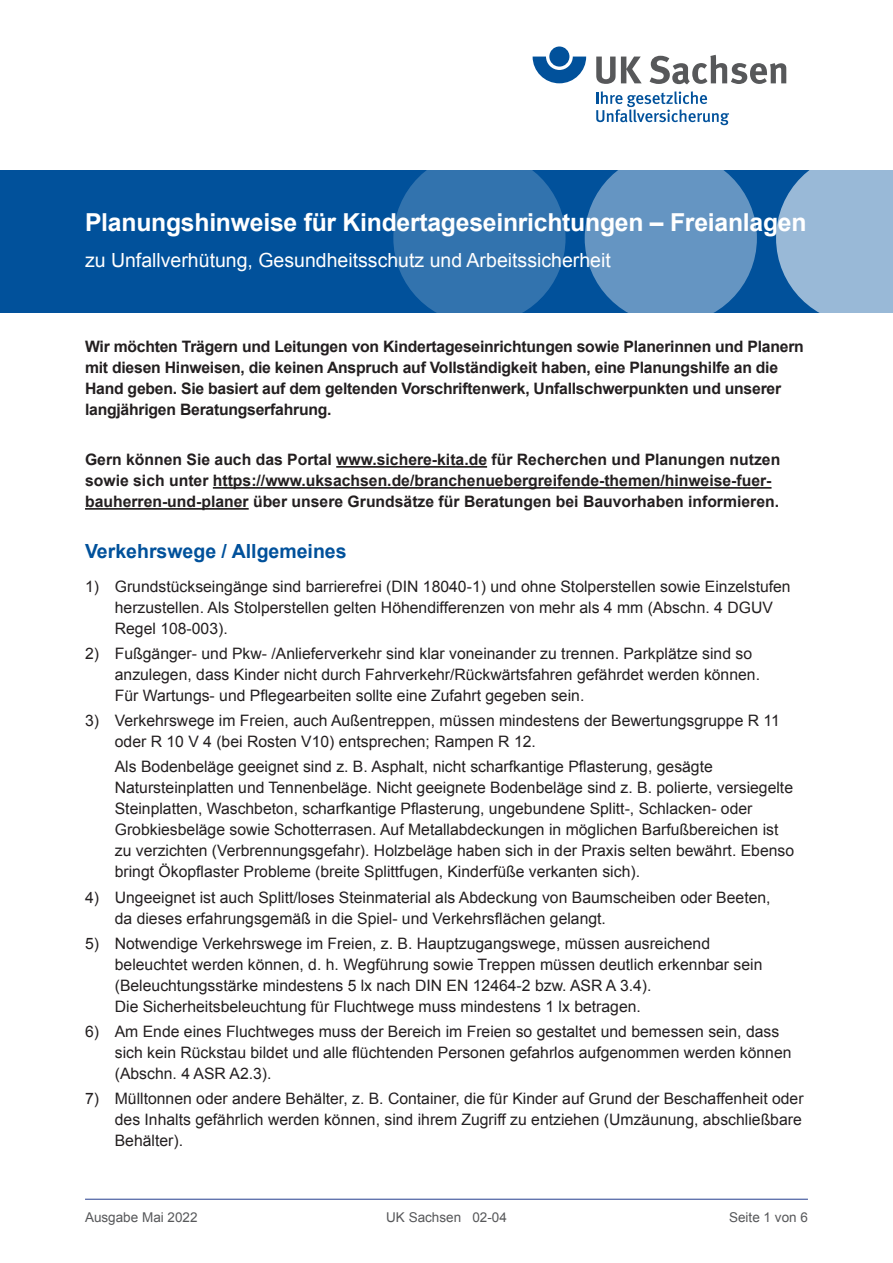
<style>
.page{position:relative;width:893px;height:1263px;background:#fff}
.page>*{position:absolute;margin:0;border:0;box-sizing:border-box;transform-origin:0 0}
.t1{font:700 24.75px "Arial";letter-spacing:-.01em;color:#fff}
.t2{font:19.5px "Arial";color:#fff}
.t3{font:700 19.5px "Arial";color:#01519b}
.t4{font:15.75px/21px "Arial";color:#231f20}
.t5{font:700 15.75px/21px "Arial";letter-spacing:-.015em;color:#231f20}
.t6{font:13.5px "Arial";color:#57585a}
</style>
<div class="page">
<hr style="left:85px;top:1199px;width:723px;height:1px;background:#253f8e">
<div style="left:0;top:170px;width:893px;height:143px;background:#01519b"></div>
<svg style="left:393px;top:152px;width:173px;height:172px;background:#427eb4"></svg>
<svg style="left:585px;top:152px;width:172px;height:172px;background:#719dc6"></svg>
<svg style="left:776px;top:170px;width:117px;height:143px;background:#8aaed1"></svg>
<hr style="left:336px;top:466px;width:151px;height:2px;background:#231f20">
<hr style="left:213px;top:487px;width:558px;height:2px;background:#231f20">
<hr style="left:85px;top:508px;width:164px;height:2px;background:#231f20">
<svg style="left:533px;top:57px;width:53px;height:26px"></svg>
<div style="left:549px;top:47px;width:20px;height:20px;background:#01519b;border-radius:50%"></div>
<svg style="left:596px;top:57px;width:46px;height:27px"></svg>
<svg style="left:650px;top:55px;width:136px;height:29px"></svg>
<svg style="left:596px;top:91px;width:133px;height:34px"></svg>
<h1 class="t1" style="left:85px;top:205px;width:723px">Planungshinweise für Kindertageseinrichtungen – Freianlagen</h1>
<p class="t2" style="left:85px;top:249px;width:527px">zu Unfallverhütung, Gesundheitsschutz und Arbeitssicherheit</p>
<p class="t5" style="left:85px;top:336px;width:720px">Wir möchten Trägern und Leitungen von Kindertageseinrichtungen sowie Planerinnen und Planern mit diesen Hinweisen, die keinen Anspruch auf Vollständigkeit haben, eine Planungshilfe an die Hand geben. Sie basiert auf dem geltenden Vorschriftenwerk, Unfallschwerpunkten und unserer langjährigen Beratungserfahrung.</p>
<p class="t5" style="left:85px;top:450px;width:697px">Gern können Sie auch das Portal www.sichere-kita.de für Recherchen und Planungen nutzen sowie sich unter https://www.uksachsen.de/branchenuebergreifende-themen/hinweise-fuer&shy;bauherren-und-planer über unsere Grundsätze für Beratungen bei Bauvorhaben informieren.</p>
<p class="t3" style="left:85px;top:538px;width:263px">Verkehrswege / Allgemeines</p>
<p class="t4" style="left:115px;top:576px;width:677px;text-indent:-30px">1) Grundstückseingänge sind barrierefrei (DIN 18040-1) und ohne Stolperstellen sowie Einzelstufen herzustellen. Als Stolperstellen gelten Höhendifferenzen von mehr als 4 mm (Abschn. 4 DGUV<br>Regel 108-003).</p>
<p class="t4" style="left:115px;top:643px;width:647px;text-indent:-30px">2) Fußgänger- und Pkw- /Anlieferverkehr sind klar voneinander zu trennen. Parkplätze sind so anzulegen, dass Kinder nicht durch Fahrverkehr/Rückwärtsfahren gefährdet werden können.<br>Für Wartungs- und Pflegearbeiten sollte eine Zufahrt gegeben sein.</p>
<p class="t4" style="left:115px;top:710px;width:667px;text-indent:-30px">3) Verkehrswege im Freien, auch Außentreppen, müssen mindestens der Bewertungsgruppe R 11 oder R 10 V 4 (bei Rosten V10) entsprechen; Rampen R 12.</p>
<p class="t4" style="left:115px;top:756px;width:681px">Als Bodenbeläge geeignet sind z. B. Asphalt, nicht scharfkantige Pflasterung, gesägte Natursteinplatten und Tennenbeläge. Nicht geeignete Bodenbeläge sind z. B. polierte, versiegelte Steinplatten, Waschbeton, scharfkantige Pflasterung, ungebundene Splitt-, Schlacken- oder Grobkiesbeläge sowie Schotterrasen. Auf Metallabdeckungen in möglichen Barfußbereichen ist zu verzichten (Verbrennungsgefahr). Holzbeläge haben sich in der Praxis selten bewährt. Ebenso bringt Ökopflaster Probleme (breite Splittfugen, Kinderfüße verkanten sich).</p>
<p class="t4" style="left:115px;top:887px;width:657px;text-indent:-30px">4) Ungeeignet ist auch Splitt/loses Steinmaterial als Abdeckung von Baumscheiben oder Beeten, da dieses erfahrungsgemäß in die Spiel- und Verkehrsflächen gelangt.</p>
<p class="t4" style="left:115px;top:933px;width:649px;text-indent:-30px">5) Notwendige Verkehrswege im Freien, z. B. Hauptzugangswege, müssen ausreichend beleuchtet werden können, d. h. Wegführung sowie Treppen müssen deutlich erkennbar sein (Beleuchtungsstärke mindestens 5 lx nach DIN EN 12464-2 bzw. ASR A 3.4).<br>Die Sicherheitsbeleuchtung für Fluchtwege muss mindestens 1 lx betragen.</p>
<p class="t4" style="left:115px;top:1021px;width:678px;text-indent:-30px">6) Am Ende eines Fluchtweges muss der Bereich im Freien so gestaltet und bemessen sein, dass sich kein Rückstau bildet und alle flüchtenden Personen gefahrlos aufgenommen werden können (Abschn. 4 ASR A2.3).</p>
<p class="t4" style="left:115px;top:1088px;width:690px;text-align:justify;text-indent:-30px">7) Mülltonnen oder andere Behälter, z. B. Container, die für Kinder auf Grund der Beschaffenheit oder des Inhalts gefährlich werden können, sind ihrem Zugriff zu entziehen (Umzäunung, abschließbare Behälter).</p>
<p class="t6" style="left:85px;top:1209px;width:114px">Ausgabe Mai 2022</p>
<p class="t6" style="left:386px;top:1209px;width:122px">UK Sachsen 02-04</p>
<p class="t6" style="left:729px;top:1209px;width:80px">Seite 1 von 6</p>
</div>
